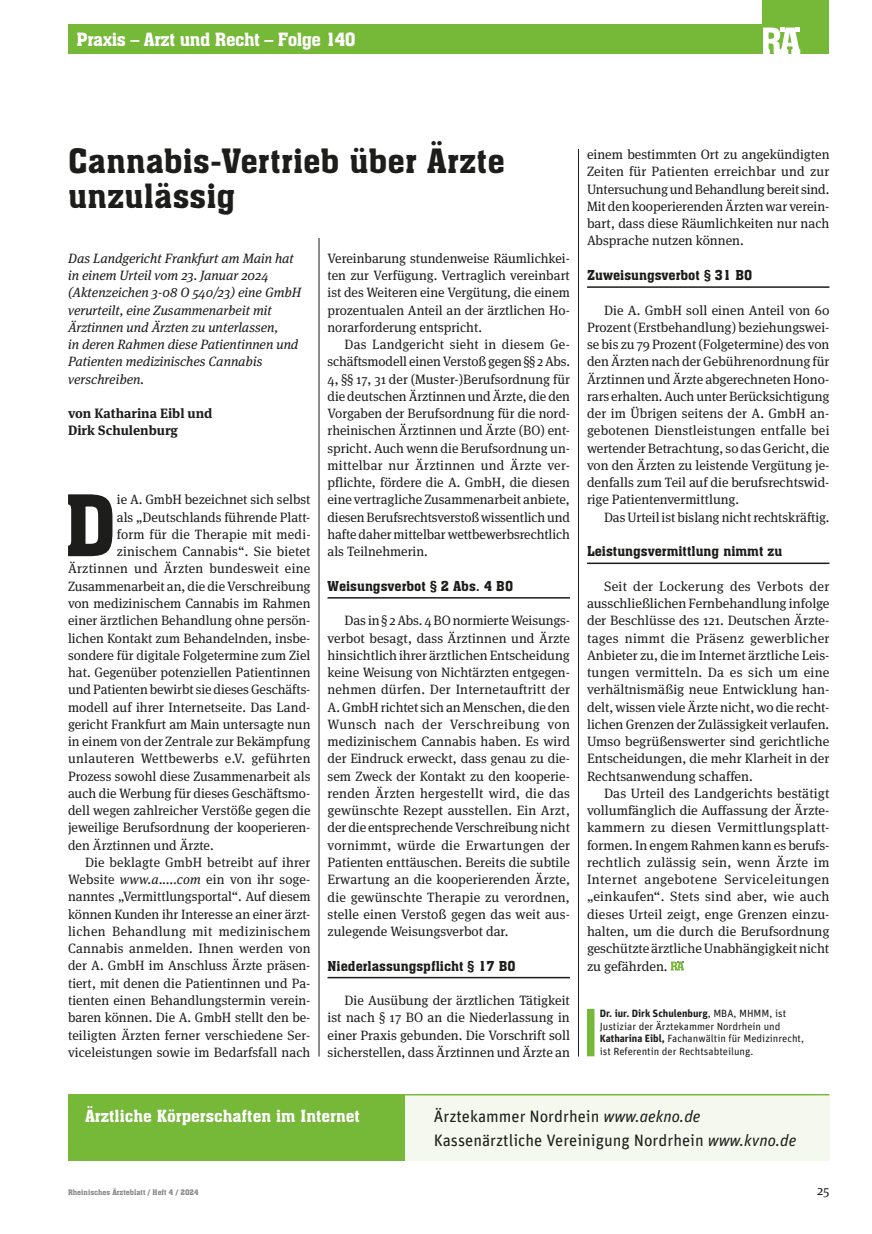
<style>
.page{position:relative;width:872px;height:1234px;background:#fff}
.page>*{position:absolute;margin:0;border:0;box-sizing:border-box;transform-origin:0 0}
.t1{font:83.1px "Aachen BT";color:#1d1d1b}
.t2{font:33px/34.5px "Aachen BT";letter-spacing:.005em;color:#1d1d1b}
.t3{font:18px "Aachen BT";letter-spacing:-.025em;color:#fff}
.t4{font:16.5px/24px "Unit Pro";color:#1d1d1b}
.t5{font:16.5px "Aachen BT";color:#fff}
.t6{font:13.5px/17.2px "Meta Serif Pro";color:#1d1d1b;text-align:justify}
.t7{font:italic 13.5px/17.2px "Meta Serif Pro";color:#1d1d1b}
.t8{font:13.5px "Aachen BT";color:#1d1d1b}
.t9{font:13.5px "Meta Serif Pro";letter-spacing:.025em;color:#1d1d1b}
.t10{font:13.5px "Meta Serif Pro";letter-spacing:.02em;color:#1d1d1b}
.t11{font:700 13.5px/17.2px "Meta Serif Pro";color:#1d1d1b}
.t12{font:10.5px/12.5px "Unit Pro";color:#1d1d1b}
.t13{font:7.5px "Aachen BT";color:#878787}
.s1{font-style:italic}
.s2{font-weight:700}
</style>
<div class="page">
<div style="left:762px;top:0;width:67px;height:54px;background:#76b837"></div>
<svg style="left:763px;top:28px;width:37px;height:26px"></svg>
<div style="left:68px;top:24px;width:694px;height:30px;background:#76b837"></div>
<hr style="left:578px;top:149px;width:1px;height:907px;background:#1d1d1b">
<hr style="left:319px;top:238px;width:1px;height:818px;background:#1d1d1b">
<hr style="left:327px;top:597px;width:243px;height:1px;background:#1d1d1b">
<hr style="left:327px;top:976px;width:243px;height:2px;background:#1d1d1b">
<hr style="left:587px;top:286px;width:242px;height:2px;background:#1d1d1b">
<hr style="left:587px;top:562px;width:242px;height:2px;background:#1d1d1b">
<svg style="left:671px;top:961px;width:13px;height:9px"></svg>
<div style="left:587px;top:1008px;width:7px;height:48px;background:#76b837"></div>
<div style="left:68px;top:1095px;width:761px;height:65px;background:#f4f8ee"></div>
<div style="left:68px;top:1094px;width:336px;height:66px;background:#76b837"></div>
<hr style="left:68px;top:1093px;width:761px;height:2px;background:#76b837">
<h3 class="t3" style="left:77px;top:28px;width:281px">Praxis – Arzt und Recht – Folge 140</h3>
<h2 class="t2" style="left:68px;top:144px;width:438px">Cannabis-Vertrieb über Ärzte unzulässig</h2>
<p class="t7" style="left:68px;top:249px;width:235px">Das Landgericht Frankfurt am Main hat in einem Urteil vom 23. Januar 2024 (Aktenzeichen 3-08 O 540/23) eine GmbH verurteilt, eine Zusammenarbeit mit Ärztinnen und Ärzten zu unterlassen,<br>in deren Rahmen diese Patientinnen und Patienten medizinisches Cannabis verschreiben.</p>
<p class="t11" style="left:68px;top:403px;width:146px">von Katharina Eibl und<br>Dirk Schulenburg</p>
<h1 class="t1" style="left:64px;top:473px;width:54px">D</h1>
<p class="t6" style="left:117px;top:490px;width:195px">ie A. GmbH bezeichnet sich selbst</p>
<p class="t6" style="left:117px;top:507px;width:195px">als „Deutschlands führende Platt-</p>
<p class="t6" style="left:117px;top:525px;width:194px">form für die Therapie mit medi-</p>
<p class="t6" style="left:117px;top:542px;width:195px">zinischem Cannabis“. Sie bietet</p>
<p class="t10" style="left:68px;top:559px;width:244px">Ärztinnen und Ärzten bundesweit eine</p>
<p class="t6" style="left:68px;top:576px;width:244px">Zusammenarbeit an, die die Verschreibung</p>
<p class="t6" style="left:68px;top:594px;width:244px">von medizinischem Cannabis im Rahmen</p>
<p class="t6" style="left:68px;top:611px;width:244px">einer ärztlichen Behandlung ohne persön-</p>
<p class="t6" style="left:68px;top:628px;width:244px">lichen Kontakt zum Behandelnden, insbe-</p>
<p class="t6" style="left:68px;top:645px;width:244px">sondere für digitale Folgetermine zum Ziel</p>
<p class="t6" style="left:68px;top:663px;width:244px">hat. Gegenüber potenziellen Patientinnen</p>
<p class="t6" style="left:68px;top:680px;width:244px">und Patienten bewirbt sie dieses Geschäfts-</p>
<p class="t6" style="left:68px;top:697px;width:244px">modell auf ihrer Internetseite. Das Land-</p>
<p class="t6" style="left:68px;top:714px;width:244px">gericht Frankfurt am Main untersagte nun</p>
<p class="t6" style="left:68px;top:732px;width:244px">in einem von der Zentrale zur Bekämpfung</p>
<p class="t9" style="left:68px;top:748px;width:244px">unlauteren Wettbewerbs e.V. geführten</p>
<p class="t6" style="left:68px;top:766px;width:244px">Prozess sowohl diese Zusammenarbeit als</p>
<p class="t6" style="left:68px;top:783px;width:244px">auch die Werbung für dieses Geschäftsmo-</p>
<p class="t6" style="left:68px;top:801px;width:244px">dell wegen zahlreicher Verstöße gegen die</p>
<p class="t6" style="left:68px;top:818px;width:244px">jeweilige Berufsordnung der kooperieren-</p>
<p class="t6" style="left:68px;top:835px;width:147px">den Ärztinnen und Ärzte.</p>
<p class="t6" style="left:85px;top:852px;width:227px">Die beklagte GmbH betreibt auf ihrer</p>
<p class="t6" style="left:68px;top:870px;width:244px">Website <span class="s1">www.a.....com</span> ein von ihr soge-</p>
<p class="t6" style="left:68px;top:887px;width:244px">nanntes „Vermittlungsportal“. Auf diesem</p>
<p class="t6" style="left:68px;top:904px;width:244px">können Kunden ihr Interesse an einer ärzt-</p>
<p class="t9" style="left:68px;top:921px;width:244px">lichen Behandlung mit medizinischem</p>
<p class="t10" style="left:68px;top:938px;width:244px">Cannabis anmelden. Ihnen werden von</p>
<p class="t6" style="left:68px;top:956px;width:244px">der A. GmbH im Anschluss Ärzte präsen-</p>
<p class="t6" style="left:68px;top:973px;width:244px">tiert, mit denen die Patientinnen und Pa-</p>
<p class="t6" style="left:68px;top:990px;width:244px">tienten einen Behandlungstermin verein-</p>
<p class="t6" style="left:68px;top:1008px;width:244px">baren können. Die A. GmbH stellt den be-</p>
<p class="t6" style="left:68px;top:1025px;width:244px">teiligten Ärzten ferner verschiedene Ser-</p>
<p class="t6" style="left:68px;top:1042px;width:244px">viceleistungen sowie im Bedarfsfall nach</p>
<p class="t6" style="left:327px;top:249px;width:244px">Vereinbarung stundenweise Räumlichkei&shy;ten zur Verfügung. Vertraglich vereinbart ist des Weiteren eine Vergütung, die einem prozentualen Anteil an der ärztlichen Ho&shy;norarforderung entspricht.</p>
<p class="t6" style="left:327px;top:335px;width:244px;text-indent:17px">Das Landgericht sieht in diesem Ge&shy;schäftsmodell einen Verstoß gegen §§ 2 Abs.<br>4, §§ 17, 31 der (Muster-)Berufsordnung für die deutschen Ärztinnen und Ärzte, die den Vorgaben der Berufsordnung für die nord&shy;rheinischen Ärztinnen und Ärzte (BO) ent&shy;spricht. Auch wenn die Berufsordnung un&shy;mittelbar nur Ärztinnen und Ärzte ver&shy;pflichte, fördere die A. GmbH, die diesen eine vertragliche Zusammenarbeit anbiete, diesen Berufsrechtsverstoß wissentlich und hafte daher mittelbar wettbewerbsrechtlich als Teilnehmerin.</p>
<p class="t8" style="left:327px;top:577px;width:187px">Weisungsverbot § 2 Abs. 4 BO</p>
<p class="t6" style="left:327px;top:611px;width:244px;text-indent:17px">Das in § 2 Abs. 4 BO normierte Weisungs&shy;verbot besagt, dass Ärztinnen und Ärzte hinsichtlich ihrer ärztlichen Entscheidung keine Weisung von Nichtärzten entgegen&shy;nehmen dürfen. Der Internetauftritt der A. GmbH richtet sich an Menschen, die den Wunsch nach der Verschreibung von medizinischem Cannabis haben. Es wird der Eindruck erweckt, dass genau zu die&shy;sem Zweck der Kontakt zu den kooperie&shy;renden Ärzten hergestellt wird, die das gewünschte Rezept ausstellen. Ein Arzt, der die entsprechende Verschreibung nicht vornimmt, würde die Erwartungen der Patienten enttäuschen. Bereits die subtile Erwartung an die kooperierenden Ärzte, die gewünschte Therapie zu verordnen, stelle einen Verstoß gegen das weit aus&shy;zulegende Weisungsverbot dar.</p>
<p class="t8" style="left:327px;top:956px;width:190px">Niederlassungspflicht § 17 BO</p>
<p class="t6" style="left:327px;top:990px;width:244px;text-indent:17px">Die Ausübung der ärztlichen Tätigkeit ist nach § 17 BO an die Niederlassung in einer Praxis gebunden. Die Vorschrift soll sicherstellen, dass Ärztinnen und Ärzte an</p>
<p class="t6" style="left:587px;top:145px;width:244px">einem bestimmten Ort zu angekündigten Zeiten für Patienten erreichbar und zur Untersuchung und Behandlung bereit sind.<br>Mit den kooperierenden Ärzten war verein&shy;bart, dass diese Räumlichkeiten nur nach Absprache nutzen können.</p>
<p class="t8" style="left:587px;top:266px;width:167px">Zuweisungsverbot § 31 BO</p>
<p class="t6" style="left:587px;top:300px;width:244px;text-indent:17px">Die A. GmbH soll einen Anteil von 60<br>Prozent (Erstbehandlung) beziehungswei&shy;se bis zu 79 Prozent (Folgetermine) des von den Ärzten nach der Gebührenordnung für Ärztinnen und Ärzte abgerechneten Hono&shy;rars erhalten. Auch unter Berücksichtigung der im Übrigen seitens der A. GmbH an&shy;gebotenen Dienstleistungen entfalle bei wertender Betrachtung, so das Gericht, die von den Ärzten zu leistende Vergütung je&shy;denfalls zum Teil auf die berufsrechtswid&shy;rige Patientenvermittlung.</p>
<p class="t6" style="left:604px;top:507px;width:227px">Das Urteil ist bislang nicht rechtskräftig.</p>
<p class="t8" style="left:587px;top:542px;width:197px">Leistungsvermittlung nimmt zu</p>
<p class="t6" style="left:587px;top:576px;width:244px;text-indent:17px">Seit der Lockerung des Verbots der ausschließlichen Fernbehandlung infolge der Beschlüsse des 121. Deutschen Ärzte&shy;tages nimmt die Präsenz gewerblicher Anbieter zu, die im Internet ärztliche Leis&shy;tungen vermitteln. Da es sich um eine verhältnismäßig neue Entwicklung han&shy;delt, wissen viele Ärzte nicht, wo die recht&shy;lichen Grenzen der Zulässigkeit verlaufen.<br>Umso begrüßenswerter sind gerichtliche Entscheidungen, die mehr Klarheit in der Rechtsanwendung schaffen.</p>
<p class="t6" style="left:587px;top:783px;width:244px;text-align:left;text-indent:17px">Das Urteil des Landgerichts bestätigt vollumfänglich die Auffassung der Ärzte&shy;kammern zu diesen Vermittlungsplatt&shy;formen. In engem Rahmen kann es berufs&shy;rechtlich zulässig sein, wenn Ärzte im Internet angebotene Serviceleitungen „einkaufen“. Stets sind aber, wie auch dieses Urteil zeigt, enge Grenzen einzu&shy;halten, um die durch die Berufsordnung geschützte ärztliche Unabhängigkeit nicht zu gefährden.</p>
<p class="t12" style="left:600px;top:1006px;width:206px"><span class="s2">Dr. iur. Dirk Schulenburg</span>, MBA, MHMM, ist Justiziar der Ärztekammer Nordrhein und <span class="s2">Katharina Eibl,</span> Fachanwältin für Medizinrecht, ist Referentin der Rechtsabteilung.</p>
<p class="t5" style="left:85px;top:1104px;width:276px">Ärztliche Körperschaften im Internet</p>
<p class="t4" style="left:434px;top:1103px;width:364px">Ärztekammer Nordrhein <span class="s1">www.aekno.de<br></span>Kassenärztliche Vereinigung Nordrhein <span class="s1">www.kvno.de</span></p>
<p class="t13" style="left:68px;top:1187px;width:132px">Rheinisches Ärzteblatt / Heft 4 / 2024</p>
<p class="t6" style="left:817px;top:1180px;width:14px">25</p>
</div>
